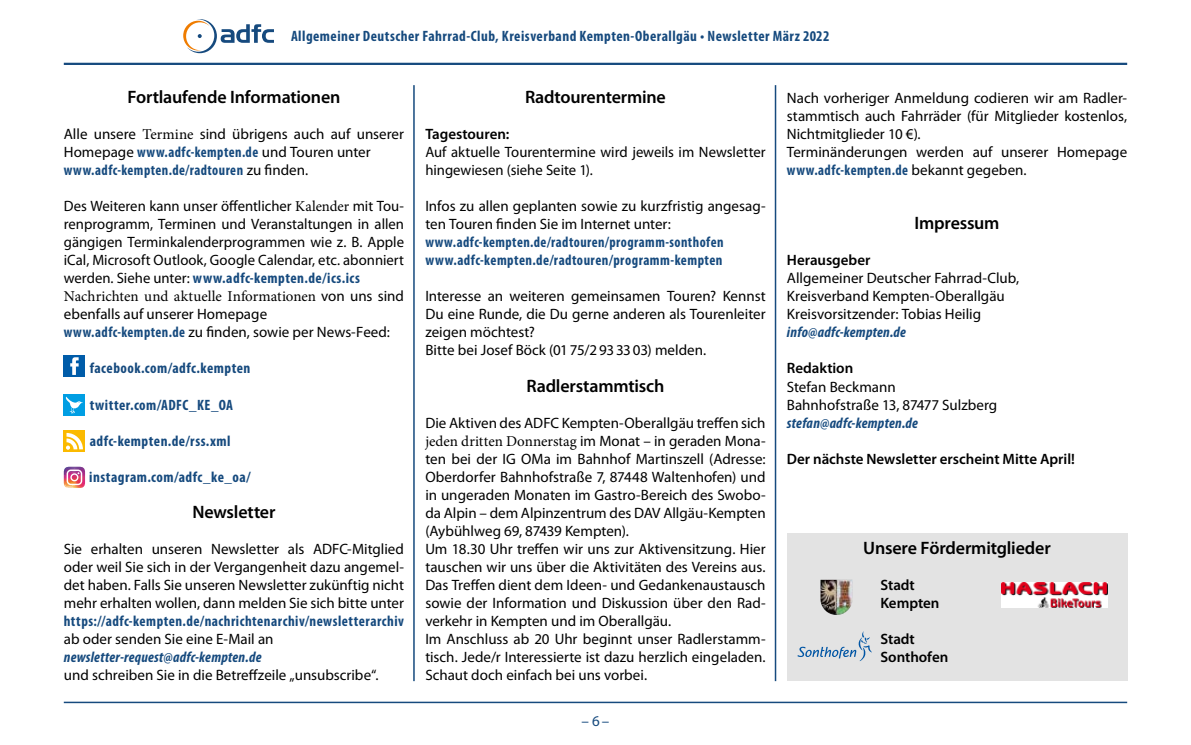
<style>
.page{position:relative;width:1191px;height:745px;background:#fff}
.page>*{position:absolute;margin:0;border:0;box-sizing:border-box;transform-origin:0 0}
.t1{font:600 18px "Myriad Pro";letter-spacing:-.01em;color:#000}
.t2{font:15px/18px "Myriad Pro";color:#000}
.t3{font:700 condensed 15px "Myriad Pro";letter-spacing:.035em;color:#164a7e}
.t4{font:600 15px/18px "Myriad Pro";letter-spacing:-.005em;color:#000}
.t5{font:700 condensed 15px/18px "Myriad Pro";letter-spacing:.035em;color:#164a7e;scale:.94 1}
.t6{font:15px "Minion Pro";color:#000}
.t7{font:italic 700 condensed 15px "Myriad Pro";letter-spacing:.015em;color:#164a7e}
.t8{font:15px "Myriad Pro";color:#164a7e}
.s1{font-family:"Minion Pro"}
.s2{font-weight:700;font-stretch:condensed;color:#164a7e}
.s3{font-family:"Myriad Pro"}
</style>
<div class="page">
<hr style="left:64px;top:63px;width:1063px;height:2px;background:#164a7e">
<hr style="left:64px;top:701px;width:1063px;height:1px;background:#164a7e">
<svg style="left:183px;top:19px;width:91px;height:34px"></svg>
<hr style="left:413px;top:85px;width:2px;height:595px;background:#164a7e">
<hr style="left:774px;top:85px;width:2px;height:595px;background:#164a7e">
<div style="left:64px;top:355px;width:21px;height:21px;background:#005ca9"></div>
<svg style="left:70px;top:357px;width:9px;height:17px"></svg>
<div style="left:64px;top:394px;width:21px;height:21px;background:#009ee3"></div>
<svg style="left:66px;top:396px;width:17px;height:17px"></svg>
<svg style="left:64px;top:430px;width:21px;height:21px"></svg>
<svg style="left:66px;top:432px;width:17px;height:17px"></svg>
<div style="left:787px;top:533px;width:340px;height:147px;background:#e3e3e3"></div>
<img style="left:820px;top:579px;width:29px;height:35px">
<svg style="left:797px;top:631px;width:75px;height:29px"></svg>
<svg style="left:64px;top:466px;width:21px;height:21px"></svg>
<img style="left:1001px;top:582px;width:106px;height:25px">
<p class="t3" style="left:291px;top:27px;width:540px">Allgemeiner Deutscher Fahrrad-Club, Kreisverband Kempten-Oberallgäu • Newsletter März 2022</p>
<p class="t1" style="left:127px;top:86px;width:215px">Fortlaufende Informationen</p>
<p class="t2" style="left:64px;top:125px;width:342px">Alle unsere <span class="s1">Termine</span> sind übrigens auch auf unserer<br>Homepage <span class="s2">www.adfc-kempten.de</span> und Touren unter <span class="s2">www.adfc-kempten.de/radtouren</span> zu finden.</p>
<p class="t2" style="left:64px;top:197px;width:342px;text-align:justify">Des Weiteren kann unser öffentlicher <span class="s1">Kalender</span> mit Tou&shy;renprogramm, Terminen und Veranstaltungen in allen gängigen Terminkalenderprogrammen wie z. B. Apple iCal, Microsoft Outlook, Google Calendar, etc. abonniert werden. Siehe unter: <span class="s2">www.adfc-kempten.de/ics.ics</span></p>
<p class="t6" style="left:64px;top:286px;width:342px">Nachrichten und aktuelle Informationen <span class="s3">von uns sind</span></p>
<p class="t2" style="left:64px;top:305px;width:328px">ebenfalls auf unserer Homepage <span class="s2">www.adfc-kempten.de</span> zu finden, sowie per News-Feed:</p>
<p class="t3" style="left:90px;top:359px;width:162px">facebook.com/adfc.kempten</p>
<p class="t3" style="left:90px;top:395px;width:145px">twitter.com/ADFC_KE_OA</p>
<p class="t3" style="left:90px;top:431px;width:142px">adfc-kempten.de/rss.xml</p>
<p class="t3" style="left:89px;top:467px;width:163px">instagram.com/adfc_ke_oa/</p>
<p class="t1" style="left:192px;top:500px;width:85px">Newsletter</p>
<p class="t2" style="left:64px;top:539px;width:342px;text-align:justify">Sie erhalten unseren Newsletter als ADFC-Mitglied oder weil Sie sich in der Vergangenheit dazu angemel&shy;det haben. Falls Sie unseren Newsletter zukünftig nicht mehr erhalten wollen, dann melden Sie sich bitte unter</p>
<p class="t3" style="left:64px;top:611px;width:342px">https://adfc-kempten.de/nachrichtenarchiv/newsletterarchiv</p>
<p class="t2" style="left:64px;top:629px;width:211px">ab oder senden Sie eine E-Mail an</p>
<p class="t7" style="left:64px;top:647px;width:199px">newsletter-request@adfc-kempten.de</p>
<p class="t2" style="left:64px;top:665px;width:316px">und schreiben Sie in die Betreffzeile „unsubscribe“.</p>
<p class="t1" style="left:525px;top:86px;width:142px">Radtourentermine</p>
<p class="t4" style="left:425px;top:125px;width:85px">Tagestouren:</p>
<p class="t2" style="left:425px;top:143px;width:342px">Auf aktuelle Tourentermine wird jeweils im Newsletter hingewiesen (siehe Seite 1).</p>
<p class="t2" style="left:425px;top:197px;width:342px">Infos zu allen geplanten sowie zu kurzfristig angesag&shy;ten Touren finden Sie im Internet unter:</p>
<p class="t5" style="left:425px;top:233px;width:319px">www.adfc-kempten.de/radtouren/programm-sonthofen www.adfc-kempten.de/radtouren/programm-kempten</p>
<p class="t2" style="left:425px;top:287px;width:342px">Interesse an weiteren gemeinsamen Touren? Kennst Du eine Runde, die Du gerne anderen als Tourenleiter zeigen möchtest?<br>Bitte bei Josef Böck (0175/2933303) melden.</p>
<p class="t1" style="left:526px;top:374px;width:139px">Radlerstammtisch</p>
<p class="t2" style="left:425px;top:413px;width:342px">Die Aktiven des ADFC Kempten-Oberallgäu treffen sich</p>
<p class="t6" style="left:425px;top:430px;width:342px">jeden dritten Donnerstag <span class="s3">im Monat – in geraden Mona-</span></p>
<p class="t2" style="left:425px;top:449px;width:342px">ten bei der IG OMa im Bahnhof Martinszell (Adresse:<br>Oberdorfer Bahnhofstraße 7, 87448 Waltenhofen) und in ungeraden Monaten im Gastro-Bereich des Swobo&shy;da Alpin – dem Alpinzentrum des DAV Allgäu-Kempten (Aybühlweg 69, 87439 Kempten).<br>Um 18.30 Uhr treffen wir uns zur Aktivensitzung. Hier tauschen wir uns über die Aktivitäten des Vereins aus.<br>Das Treffen dient dem Ideen- und Gedankenaustausch sowie der Information und Diskussion über den Rad&shy;verkehr in Kempten und im Oberallgäu.<br>Im Anschluss ab 20 Uhr beginnt unser Radlerstamm&shy;tisch. Jede/r Interessierte ist dazu herzlich eingeladen.<br>Schaut doch einfach bei uns vorbei.</p>
<p class="t8" style="left:581px;top:711px;width:29px">– 6–</p>
<p class="t2" style="left:787px;top:89px;width:342px">Nach vorheriger Anmeldung codieren wir am Radler&shy;stammtisch auch Fahrräder (für Mitglieder kostenlos, Nichtmitglieder 10 €).<br>Terminänderungen werden auf unserer Homepage <span class="s2">www.adfc-kempten.de</span> bekannt gegeben.</p>
<p class="t1" style="left:914px;top:212px;width:87px">Impressum</p>
<p class="t4" style="left:787px;top:251px;width:85px">Herausgeber</p>
<p class="t2" style="left:787px;top:269px;width:234px">Allgemeiner Deutscher Fahrrad-Club,<br>Kreisverband Kempten-Oberallgäu<br>Kreisvorsitzender: Tobias Heilig</p>
<p class="t7" style="left:787px;top:323px;width:121px">info@adfc-kempten.de</p>
<p class="t4" style="left:787px;top:359px;width:68px">Redaktion</p>
<p class="t2" style="left:787px;top:377px;width:212px">Stefan Beckmann<br>Bahnhofstraße 13, 87477 Sulzberg</p>
<p class="t7" style="left:787px;top:413px;width:133px">stefan@adfc-kempten.de</p>
<p class="t4" style="left:787px;top:449px;width:289px">Der nächste Newsletter erscheint Mitte April!</p>
<p class="t1" style="left:863px;top:536px;width:189px">Unsere Fördermitglieder</p>
<p class="t4" style="left:880px;top:575px;width:61px">Stadt<br>Kempten</p>
<p class="t4" style="left:880px;top:629px;width:69px">Stadt<br>Sonthofen</p>
</div>
